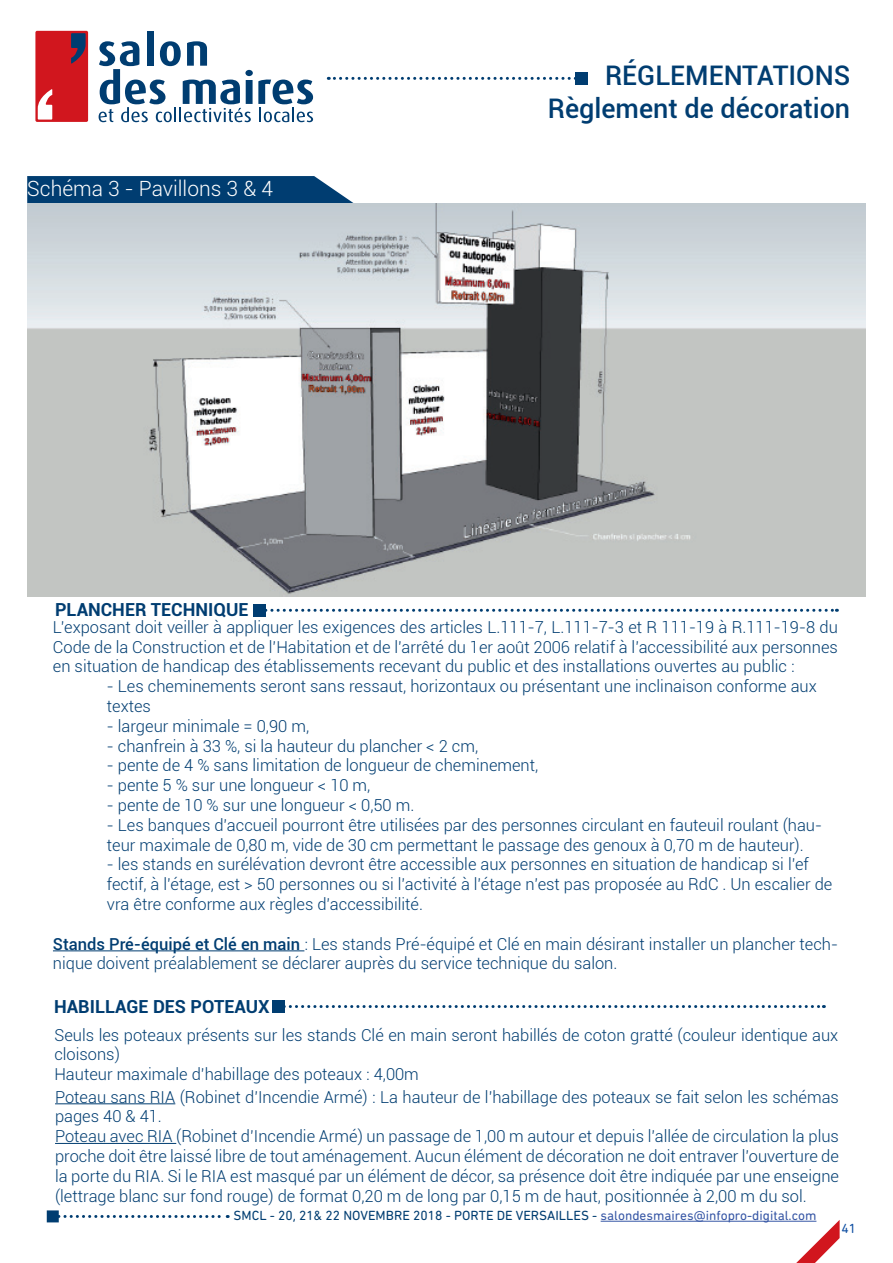
<style>
.page{position:relative;width:893px;height:1263px;background:#fff}
.page>*{position:absolute;margin:0;border:0;box-sizing:border-box;transform-origin:0 0}
.t1{font:500 27px/33px "Roboto";color:#003d71}
.t2{font:300 21px "Roboto";color:#fff}
.t3{font:700 18px "Roboto";color:#003d71}
.t4{font:300 16.5px/19.8px "Roboto";color:#003d71}
.t5{font:13.5px "DIN Next Rounded LT Pro";color:#003d71}
.t6{font:13.5px "DIN Next Rounded LT Pro";color:#3656a5}
.t7{font:13.5px "DIN Next Rounded LT Pro";color:#0d4da1}
.s1{font-weight:500}
.s2{color:#003d71}
</style>
<div class="page">
<div style="left:35px;top:31px;width:53px;height:91px;background:#d1161e;border-radius:2px"></div>
<div style="left:147px;top:31px;width:6px;height:35px;background:#003d71"></div>
<svg style="left:99px;top:41px;width:214px;height:81px"></svg>
<svg style="left:38px;top:89px;width:14px;height:31px"></svg>
<svg style="left:71px;top:33px;width:15px;height:31px"></svg>
<svg style="left:59px;top:1215px;width:169px;height:3px"></svg>
<div style="left:47px;top:1210px;width:12px;height:12px;background:#003d71"></div>
<hr style="left:601px;top:1221px;width:215px;height:1px;background:#3656a5">
<svg style="left:796px;top:1220px;width:44px;height:43px"></svg>
<svg style="left:328px;top:77px;width:247px;height:3px"></svg>
<div style="left:575px;top:72px;width:12px;height:12px;background:#003d71"></div>
<svg style="left:27px;top:176px;width:327px;height:27px;background:#10497a"></svg>
<hr style="left:53px;top:950px;width:251px;height:1px;background:#003d71">
<svg style="left:266px;top:609px;width:571px;height:3px"></svg>
<div style="left:254px;top:604px;width:12px;height:12px;background:#003d71"></div>
<svg style="left:284px;top:1005px;width:540px;height:3px"></svg>
<div style="left:272px;top:1000px;width:12px;height:12px;background:#003d71"></div>
<hr style="left:55px;top:1103px;width:120px;height:1px;background:#003d71">
<hr style="left:55px;top:1143px;width:121px;height:1px;background:#003d71">
<img style="left:28px;top:203px;width:837px;height:394px">
<p class="t2" style="left:27px;top:174px;width:247px">Schéma 3 - Pavillons 3 &amp; 4</p>
<p class="t3" style="left:55px;top:597px;width:195px">PLANCHER TECHNIQUE</p>
<h1 class="t1" style="left:548px;top:58px;width:304px;text-indent:57px">réglementations<br>Règlement de décoration</h1>
<p class="t4" style="left:53px;top:616px;width:786px;text-align:justify">L’exposant doit veiller à appliquer les exigences des articles L.111-7, L.111-7-3 et R 111-19 à R.111-19-8 du Code de la Construction et de l’Habitation et de l’arrêté du 1er août 2006 relatif à l’accessibilité aux personnes en situation de handicap des établissements recevant du public et des installations ouvertes au public :</p>
<p class="t4" style="left:107px;top:676px;width:711px">- Les cheminements seront sans ressaut, horizontaux ou présentant une inclinaison conforme aux textes</p>
<p class="t4" style="left:107px;top:715px;width:204px">- largeur minimale = 0,90 m,</p>
<p class="t4" style="left:107px;top:735px;width:373px">- chanfrein à 33 %, si la hauteur du plancher &lt; 2 cm,</p>
<p class="t4" style="left:107px;top:755px;width:433px">- pente de 4 % sans limitation de longueur de cheminement,</p>
<p class="t4" style="left:107px;top:775px;width:265px">- pente 5 % sur une longueur &lt; 10 m,</p>
<p class="t4" style="left:107px;top:795px;width:309px">- pente de 10 % sur une longueur &lt; 0,50 m.</p>
<p class="t4" style="left:107px;top:814px;width:717px">- Les banques d’accueil pourront être utilisées par des personnes circulant en fauteuil roulant (hau&shy;teur maximale de 0,80 m, vide de 30 cm permettant le passage des genoux à 0,70 m de hauteur).</p>
<p class="t4" style="left:107px;top:854px;width:727px">- les stands en surélévation devront être accessible aux personnes en situation de handicap si l’ef fectif, à l’étage, est &gt; 50 personnes ou si l’activité à l’étage n’est pas proposée au RdC . Un escalier de vra être conforme aux règles d’accessibilité.</p>
<p class="t4" style="left:53px;top:933px;width:786px"><span class="s1">Stands Pré-équipé et Clé en main</span> : Les stands Pré-équipé et Clé en main désirant installer un plancher tech&shy;nique doivent préalablement se déclarer auprès du service technique du salon.</p>
<p class="t3" style="left:54px;top:994px;width:12px">HABILLAGE</p>
<p class="t3" style="left:153px;top:994px;width:12px">DES</p>
<p class="t3" style="left:191px;top:994px;width:12px">POTEAU</p>
<p class="t3" style="left:258px;top:994px;width:13px">X</p>
<p class="t4" style="left:54px;top:1024px;width:785px">Seuls les poteaux présents sur les stands Clé en main seront habillés de coton gratté (couleur identique aux cloisons)<br>Hauteur maximale d’habillage des poteaux : 4,00m</p>
<p class="t4" style="left:55px;top:1086px;width:785px">Poteau sans RIA (Robinet d’Incendie Armé) : La hauteur de l’habillage des poteaux se fait selon les schémas pages 40 &amp; 41.<br>Poteau avec RIA (Robinet d’Incendie Armé) un passage de 1,00 m autour et depuis l’allée de circulation la plus proche doit être laissé libre de tout aménagement. Aucun élément de décoration ne doit entraver l’ouverture de la porte du RIA. Si le RIA est masqué par un élément de décor, sa présence doit être indiquée par une enseigne (lettrage blanc sur fond rouge) de format 0,20 m de long par 0,15 m de haut, positionnée à 2,00 m du sol.</p>
<p class="t5" style="left:234px;top:1207px;width:291px">SMCL - 20, 21&amp; 22 NOVEMBRE 2018 - porte de vers</p>
<p class="t5" style="left:547px;top:1207px;width:20px">ailles</p>
<p class="t6" style="left:592px;top:1207px;width:226px"><span class="s2">-</span> salondesmaires@infopro-digital.com</p>
<p class="t7" style="left:841px;top:1220px;width:16px">41</p>
</div>
